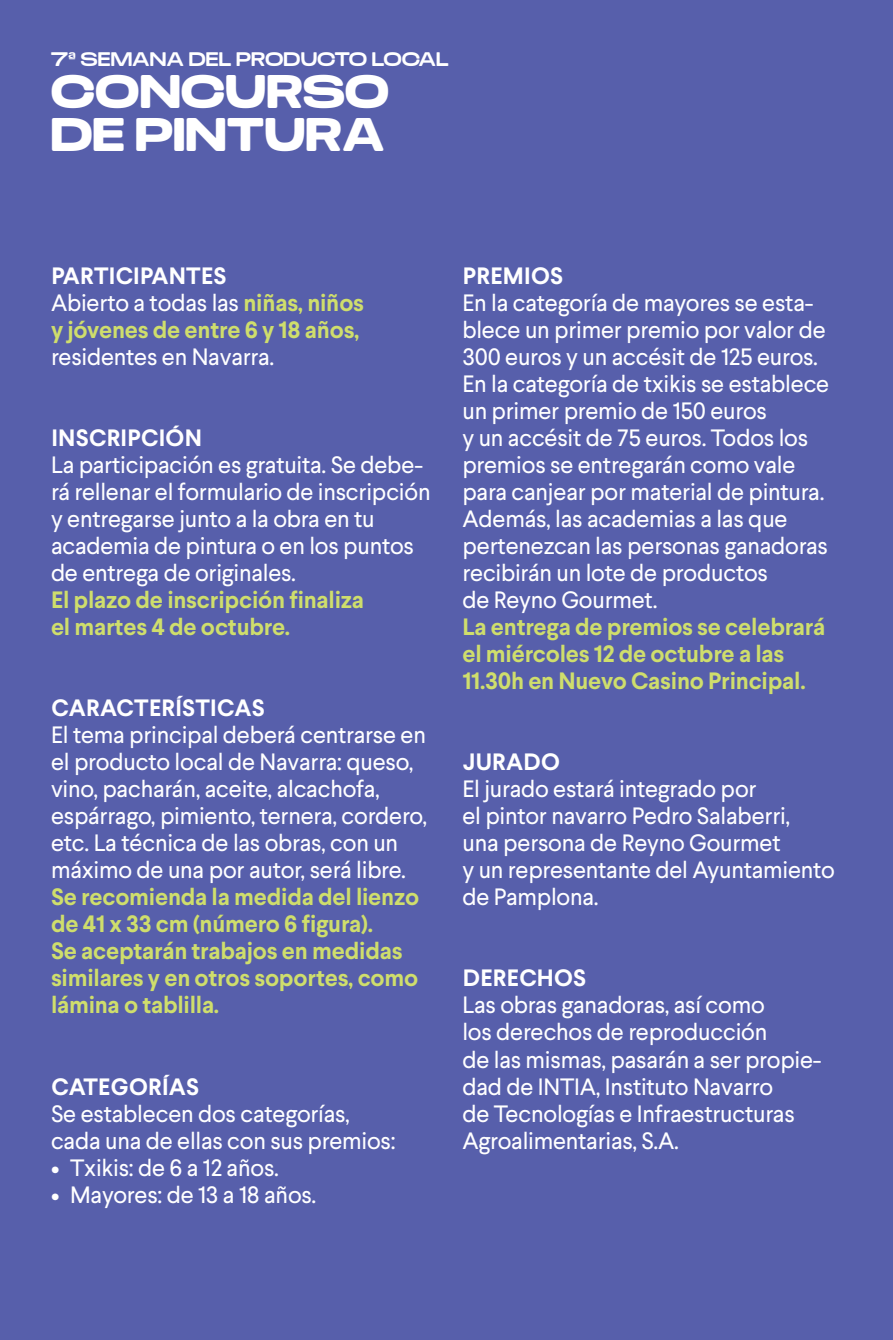
<style>
.page{position:relative;width:893px;height:1340px;background:#fff}
.page>*{position:absolute;margin:0;border:0;box-sizing:border-box;transform-origin:0 0}
.t1{font:700 40.5px/42.3px "Libe Sans Rond Extended";letter-spacing:.02em;color:#fff}
.t2{font:23.62px/27px "Larsseit";letter-spacing:-.01em;color:#fff}
.t3{font:700 23.62px "Larsseit";letter-spacing:.01em;color:#fff}
.t4{font:16.88px "Libe Sans Rond Extended";letter-spacing:.04em;color:#fff}
.s1{font-weight:700;color:#cfde6c}
</style>
<div class="page">
<div style="left:0;top:0;width:893px;height:1339px;background:#575fab"></div>
<p class="t4" style="left:51px;top:49px;width:399px">7ª SEMANA DEL PRODUCTO LOCAL</p>
<p class="t1" style="left:51px;top:69px;width:339px">CONCURSO<br>DE PINTURA</p>
<p class="t3" style="left:51px;top:261px;width:177px">PARTICIPANTES</p>
<p class="t2" style="left:51px;top:289px;width:315px">Abierto a todas las <span class="s1">niñas, niños y jóvenes de entre 6 y 18 años, </span>residentes en Navarra.</p>
<p class="t3" style="left:51px;top:423px;width:152px">INSCRIPCIÓN</p>
<p class="t2" style="left:51px;top:451px;width:381px">La participación es gratuita. Se debe&shy;rá rellenar el formulario de inscripción y entregarse junto a la obra en tu academia de pintura o en los puntos de entrega de originales.<br><span class="s1">El plazo de inscripción finaliza<br>el martes 4 de octubre.</span></p>
<p class="t3" style="left:51px;top:693px;width:215px">CARACTERÍSTICAS</p>
<p class="t2" style="left:51px;top:721px;width:378px">El tema principal deberá centrarse en el producto local de Navarra: queso, vino, pacharán, aceite, alcachofa, espárrago, pimiento, ternera, cordero, etc. La técnica de las obras, con un máximo de una por autor, será libre.<br><span class="s1">Se recomienda la medida del lienzo de 41 x 33 cm (número 6 figura).<br>Se aceptarán trabajos en medidas similares y en otros soportes, como lámina o tablilla.</span></p>
<p class="t3" style="left:51px;top:1071px;width:149px">CATEGORÍAS</p>
<p class="t2" style="left:51px;top:1099px;width:346px">Se establecen dos categorías, cada una de ellas con sus premios:</p>
<p class="t2" style="left:51px;top:1153px;width:229px">• Txikis: de 6 a 12 años.</p>
<p class="t2" style="left:51px;top:1180px;width:267px">• Mayores: de 13 a 18 años.</p>
<p class="t3" style="left:463px;top:261px;width:102px">PREMIOS</p>
<p class="t2" style="left:462px;top:289px;width:368px">En la categoría de mayores se esta&shy;blece un primer premio por valor de<br>300 euros y un accésit de 125 euros.<br>En la categoría de txikis se establece un primer premio de 150 euros<br>y un accésit de 75 euros. Todos los premios se entregarán como vale para canjear por material de pintura.<br>Además, las academias a las que pertenezcan las personas ganadoras recibirán un lote de productos<br>de Reyno Gourmet.<br><span class="s1">La entrega de premios se celebrará el miércoles 12 de octubre a las<br>11.30h en Nuevo Casino Principal.</span></p>
<p class="t3" style="left:463px;top:747px;width:99px">JURADO</p>
<p class="t2" style="left:462px;top:775px;width:374px">El jurado estará integrado por<br>el pintor navarro Pedro Salaberri,<br>una persona de Reyno Gourmet<br>y un representante del Ayuntamiento de Pamplona.</p>
<p class="t3" style="left:463px;top:963px;width:125px">DERECHOS</p>
<p class="t2" style="left:462px;top:991px;width:361px">Las obras ganadoras, así como<br>los derechos de reproducción<br>de las mismas, pasarán a ser propie&shy;dad de INTIA, Instituto Navarro<br>de Tecnologías e Infraestructuras<br>Agroalimentarias, S.A.</p>
</div>
